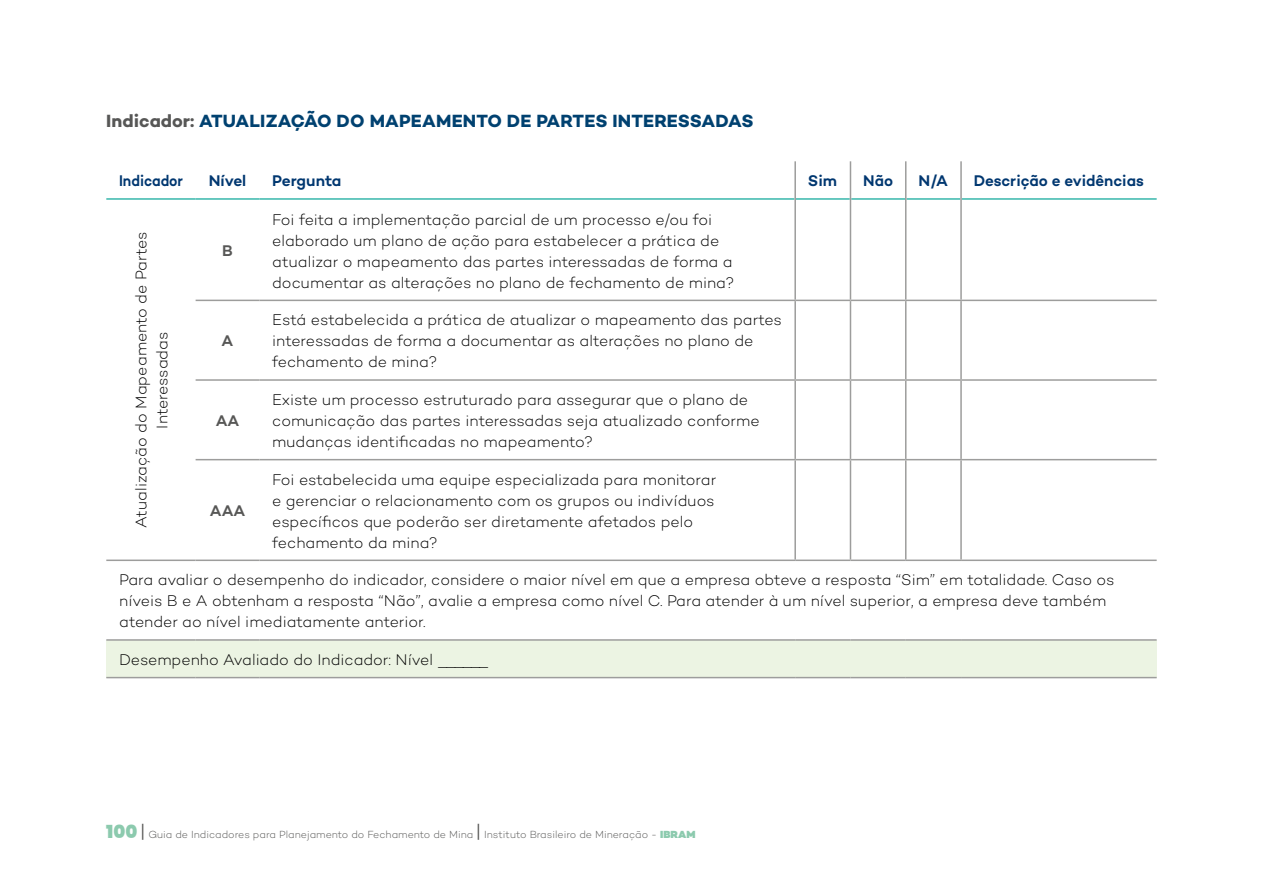
<style>
.page{position:relative;width:1263px;height:893px;background:#fff}
.page>*{position:absolute;margin:0;border:0;box-sizing:border-box;transform-origin:0 0}
.t1{font:700 18px "Campton";letter-spacing:.005em;color:#004170}
.t2{font:300 15.75px/21px "Campton";color:#000}
.t3{font:600 15.75px "Campton";letter-spacing:-.005em;color:#003770}
.t4{font:600 15.75px "Campton";letter-spacing:-.005em;color:#003770;scale:.9 1}
.t5{font:600 15.75px "Campton";color:#575756}
.t6{font:300 10.5px "Campton";color:#575756}
.s1{color:#575756}
.s2{font-family:"Poppins";font-weight:900;font-size:18px;color:#8ccaae}
.s3{font-family:"Poppins";font-size:18px}
.s4{font-weight:900;color:#8ccaae}
</style>
<div class="page">
<div style="left:106px;top:640px;width:1051px;height:38px;background:#ecf4e3"></div>
<hr style="left:106px;top:198px;width:90px;height:2px;background:#38b6ab">
<hr style="left:196px;top:198px;width:63px;height:2px;background:#38b6ab">
<hr style="left:259px;top:198px;width:535px;height:2px;background:#38b6ab">
<hr style="left:796px;top:198px;width:54px;height:2px;background:#38b6ab">
<hr style="left:851px;top:198px;width:54px;height:2px;background:#38b6ab">
<hr style="left:906px;top:198px;width:54px;height:2px;background:#38b6ab">
<hr style="left:962px;top:198px;width:195px;height:2px;background:#38b6ab">
<hr style="left:196px;top:300px;width:63px;height:1px;background:#9d9d9c">
<hr style="left:259px;top:300px;width:536px;height:1px;background:#9d9d9c">
<hr style="left:795px;top:300px;width:55px;height:1px;background:#9d9d9c">
<hr style="left:850px;top:300px;width:56px;height:1px;background:#9d9d9c">
<hr style="left:906px;top:300px;width:55px;height:1px;background:#9d9d9c">
<hr style="left:961px;top:300px;width:196px;height:1px;background:#9d9d9c">
<hr style="left:196px;top:379px;width:63px;height:2px;background:#9d9d9c">
<hr style="left:259px;top:379px;width:536px;height:2px;background:#9d9d9c">
<hr style="left:795px;top:379px;width:55px;height:2px;background:#9d9d9c">
<hr style="left:850px;top:379px;width:56px;height:2px;background:#9d9d9c">
<hr style="left:906px;top:379px;width:55px;height:2px;background:#9d9d9c">
<hr style="left:961px;top:379px;width:196px;height:2px;background:#9d9d9c">
<hr style="left:196px;top:459px;width:63px;height:1px;background:#9d9d9c">
<hr style="left:259px;top:459px;width:536px;height:1px;background:#9d9d9c">
<hr style="left:795px;top:459px;width:55px;height:1px;background:#9d9d9c">
<hr style="left:850px;top:459px;width:56px;height:1px;background:#9d9d9c">
<hr style="left:906px;top:459px;width:55px;height:1px;background:#9d9d9c">
<hr style="left:961px;top:459px;width:196px;height:1px;background:#9d9d9c">
<hr style="left:106px;top:560px;width:90px;height:1px;background:#9d9d9c">
<hr style="left:196px;top:560px;width:63px;height:1px;background:#9d9d9c">
<hr style="left:259px;top:560px;width:536px;height:1px;background:#9d9d9c">
<hr style="left:795px;top:560px;width:55px;height:1px;background:#9d9d9c">
<hr style="left:850px;top:560px;width:56px;height:1px;background:#9d9d9c">
<hr style="left:906px;top:560px;width:55px;height:1px;background:#9d9d9c">
<hr style="left:961px;top:560px;width:196px;height:1px;background:#9d9d9c">
<hr style="left:106px;top:639px;width:90px;height:2px;background:#9d9d9c">
<hr style="left:196px;top:639px;width:63px;height:2px;background:#9d9d9c">
<hr style="left:259px;top:639px;width:536px;height:2px;background:#9d9d9c">
<hr style="left:795px;top:639px;width:55px;height:2px;background:#9d9d9c">
<hr style="left:850px;top:639px;width:56px;height:2px;background:#9d9d9c">
<hr style="left:906px;top:639px;width:55px;height:2px;background:#9d9d9c">
<hr style="left:961px;top:639px;width:196px;height:2px;background:#9d9d9c">
<hr style="left:106px;top:677px;width:90px;height:1px;background:#9d9d9c">
<hr style="left:196px;top:677px;width:63px;height:1px;background:#9d9d9c">
<hr style="left:259px;top:677px;width:536px;height:1px;background:#9d9d9c">
<hr style="left:795px;top:677px;width:55px;height:1px;background:#9d9d9c">
<hr style="left:850px;top:677px;width:56px;height:1px;background:#9d9d9c">
<hr style="left:906px;top:677px;width:55px;height:1px;background:#9d9d9c">
<hr style="left:961px;top:677px;width:196px;height:1px;background:#9d9d9c">
<hr style="left:794px;top:161px;width:2px;height:38px;background:#9d9d9c">
<hr style="left:850px;top:161px;width:1px;height:38px;background:#9d9d9c">
<hr style="left:905px;top:161px;width:1px;height:38px;background:#9d9d9c">
<hr style="left:960px;top:161px;width:2px;height:38px;background:#9d9d9c">
<hr style="left:794px;top:199px;width:2px;height:101px;background:#9d9d9c">
<hr style="left:850px;top:199px;width:1px;height:101px;background:#9d9d9c">
<hr style="left:905px;top:199px;width:1px;height:101px;background:#9d9d9c">
<hr style="left:960px;top:199px;width:2px;height:101px;background:#9d9d9c">
<hr style="left:794px;top:301px;width:2px;height:78px;background:#9d9d9c">
<hr style="left:850px;top:301px;width:1px;height:78px;background:#9d9d9c">
<hr style="left:905px;top:301px;width:1px;height:78px;background:#9d9d9c">
<hr style="left:960px;top:301px;width:2px;height:78px;background:#9d9d9c">
<hr style="left:794px;top:381px;width:2px;height:78px;background:#9d9d9c">
<hr style="left:850px;top:381px;width:1px;height:78px;background:#9d9d9c">
<hr style="left:905px;top:381px;width:1px;height:78px;background:#9d9d9c">
<hr style="left:960px;top:381px;width:2px;height:78px;background:#9d9d9c">
<hr style="left:794px;top:460px;width:2px;height:100px;background:#9d9d9c">
<hr style="left:850px;top:460px;width:1px;height:100px;background:#9d9d9c">
<hr style="left:905px;top:460px;width:1px;height:100px;background:#9d9d9c">
<hr style="left:960px;top:460px;width:2px;height:100px;background:#9d9d9c">
<p class="t1" style="left:106px;top:110px;width:649px"><span class="s1">Indicador:</span> ATUALIZAÇÃO DO MAPEAMENTO DE PARTES INTERESSADAS</p>
<p class="t4" style="left:119px;top:171px;width:73px">Indicador</p>
<p class="t3" style="left:209px;top:171px;width:39px">Nível</p>
<p class="t3" style="left:272px;top:171px;width:71px">Pergunta</p>
<p class="t3" style="left:808px;top:171px;width:31px">Sim</p>
<p class="t3" style="left:863px;top:171px;width:31px">Não</p>
<p class="t3" style="left:918px;top:171px;width:31px">N/A</p>
<p class="t3" style="left:974px;top:171px;width:172px">Descrição e evidências</p>
<p class="t2" style="left:272px;top:208px;width:464px">Foi feita a implementação parcial de um processo e/ou foi elaborado um plano de ação para estabelecer a prática de atualizar o mapeamento das partes interessadas de forma a documentar as alterações no plano de fechamento de mina?</p>
<p class="t2" style="left:130px;top:528px;width:298px;text-align:center;rotate:-90deg">Atualização do Mapeamento de Partes<br>Interessadas</p>
<p class="t5" style="left:222px;top:241px;width:12px">B</p>
<p class="t2" style="left:272px;top:309px;width:511px">Está estabelecida a prática de atualizar o mapeamento das partes interessadas de forma a documentar as alterações no plano de fechamento de mina?</p>
<p class="t5" style="left:222px;top:331px;width:13px">A</p>
<p class="t2" style="left:272px;top:389px;width:489px">Existe um processo estruturado para assegurar que o plano de comunicação das partes interessadas seja atualizado conforme mudanças identificadas no mapeamento?</p>
<p class="t5" style="left:216px;top:410px;width:25px">AA</p>
<p class="t2" style="left:272px;top:468px;width:445px">Foi estabelecida uma equipe especializada para monitorar e gerenciar o relacionamento com os grupos ou indivíduos específicos que poderão ser diretamente afetados pelo fechamento da mina?</p>
<p class="t2" style="left:119px;top:569px;width:997px">Para avaliar o desempenho do indicador, considere o maior nível em que a empresa obteve a resposta “Sim” em totalidade. Caso os níveis B e A obtenham a resposta “Não”, avalie a empresa como nível C. Para atender à um nível superior, a empresa deve também atender ao nível imediatamente anterior.</p>
<p class="t2" style="left:119px;top:649px;width:371px">Desempenho Avaliado do Indicador: Nível ______</p>
<p class="t5" style="left:210px;top:501px;width:37px">AAA</p>
<p class="t6" style="left:106px;top:828px;width:591px"><span class="s2">100</span> <span class="s3">|</span> Guia de Indicadores para Planejamento do Fechamento de Mina <span class="s3">|</span> Instituto Brasileiro de Mineração - <span class="s4">IBRAM</span></p>
</div>
